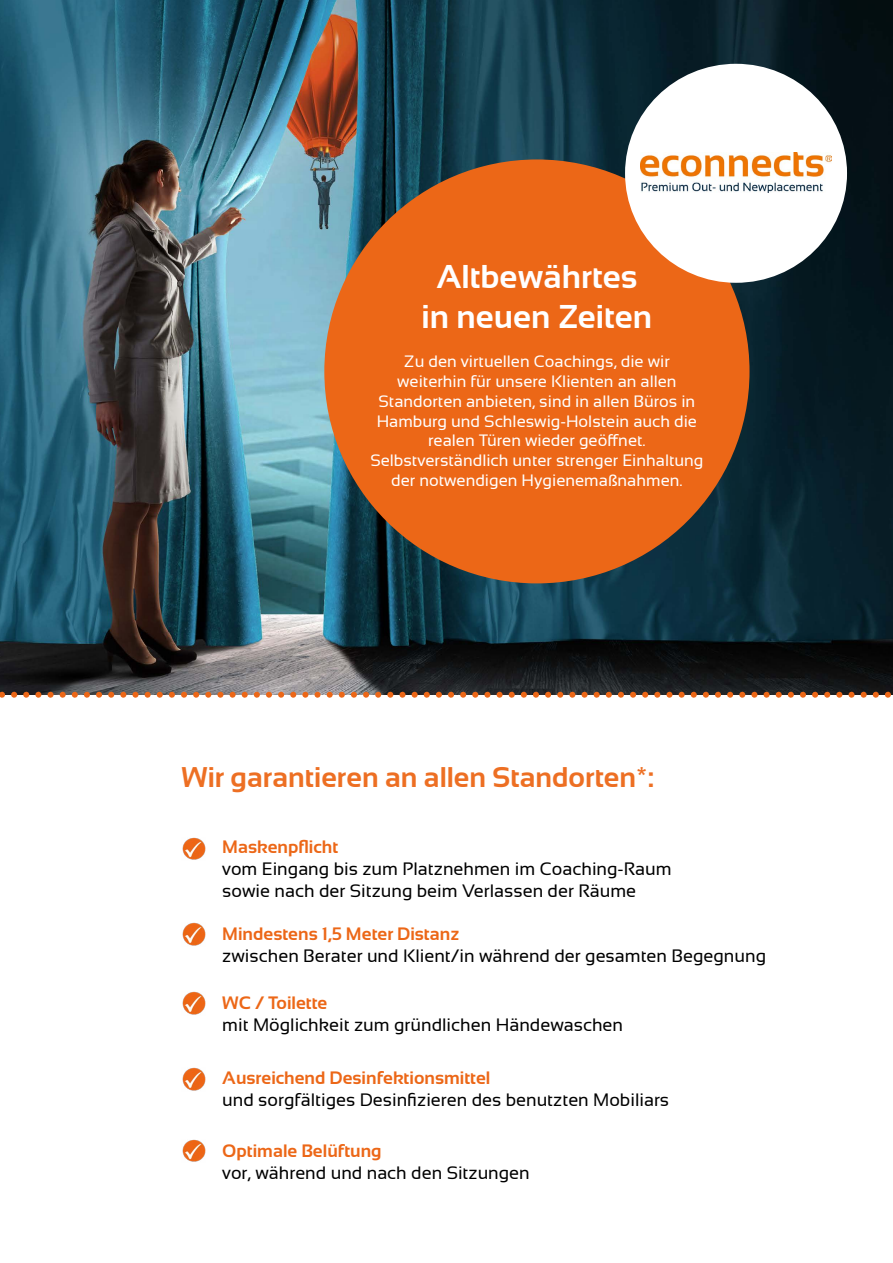
<style>
.page{position:relative;width:893px;height:1263px;background:#fff}
.page>*{position:absolute;margin:0;border:0;box-sizing:border-box;transform-origin:0 0}
.t1{font:700 33px/39.6px "Sansation";color:#fff;text-align:center}
.t2{font:700 28.5px "Sansation";color:#ed6f23}
.t3{font:18px/21.6px "Sansation";color:#000}
.t4{font:700 18px "Sansation";color:#ec6717}
.t5{font:16.5px/19.8px "Sansation";color:#fff;text-align:center}
</style>
<div class="page">
<img style="left:0;top:0;width:893px;height:692px">
<img style="left:182px;top:837px;width:23px;height:23px">
<img style="left:182px;top:922px;width:23px;height:24px">
<img style="left:182px;top:991px;width:23px;height:24px">
<img style="left:182px;top:1068px;width:23px;height:23px">
<img style="left:182px;top:1139px;width:23px;height:23px">
<div style="left:324px;top:159px;width:425px;height:424px;background:#ec6717;border-radius:50%"></div>
<div style="left:625px;top:64px;width:222px;height:219px;background:#fff;border-radius:50%"></div>
<img style="left:641px;top:152px;width:190px;height:40px">
<svg style="left:0;top:692px;width:893px;height:6px"></svg>
<h1 class="t1" style="left:421px;top:257px;width:233px">Altbewährtes in neuen Zeiten</h1>
<p class="t5" style="left:370px;top:352px;width:335px">Zu den virtuellen Coachings, die wir weiterhin für unsere Klienten an allen Standorten anbieten, sind in allen Büros in Hamburg und Schleswig-Holstein auch die realen Türen wieder geöffnet.<br>Selbstverständlich unter strenger Einhaltung der notwendigen Hygienemaßnahmen.</p>
<h2 class="t2" style="left:181px;top:761px;width:474px">Wir garantieren an allen Standorten*:</h2>
<p class="t4" style="left:222px;top:837px;width:117px">Maskenpflicht</p>
<p class="t3" style="left:222px;top:858px;width:451px">vom Eingang bis zum Platznehmen im Coaching-Raum sowie nach der Sitzung beim Verlassen der Räume</p>
<p class="t4" style="left:222px;top:924px;width:238px">Mindestens 1,5 Meter Distanz</p>
<p class="t3" style="left:222px;top:945px;width:545px">zwischen Berater und Klient/in während der gesamten Begegnung</p>
<p class="t4" style="left:222px;top:993px;width:107px">WC / Toilette</p>
<p class="t3" style="left:222px;top:1013px;width:402px">mit Möglichkeit zum gründlichen Händewaschen</p>
<p class="t4" style="left:222px;top:1068px;width:270px">Ausreichend Desinfektionsmittel</p>
<p class="t3" style="left:222px;top:1089px;width:448px">und sorgfältiges Desinfizieren des benutzten Mobiliars</p>
<p class="t4" style="left:222px;top:1141px;width:161px">Optimale Belüftung</p>
<p class="t3" style="left:222px;top:1161px;width:309px">vor, während und nach den Sitzungen</p>
</div>
